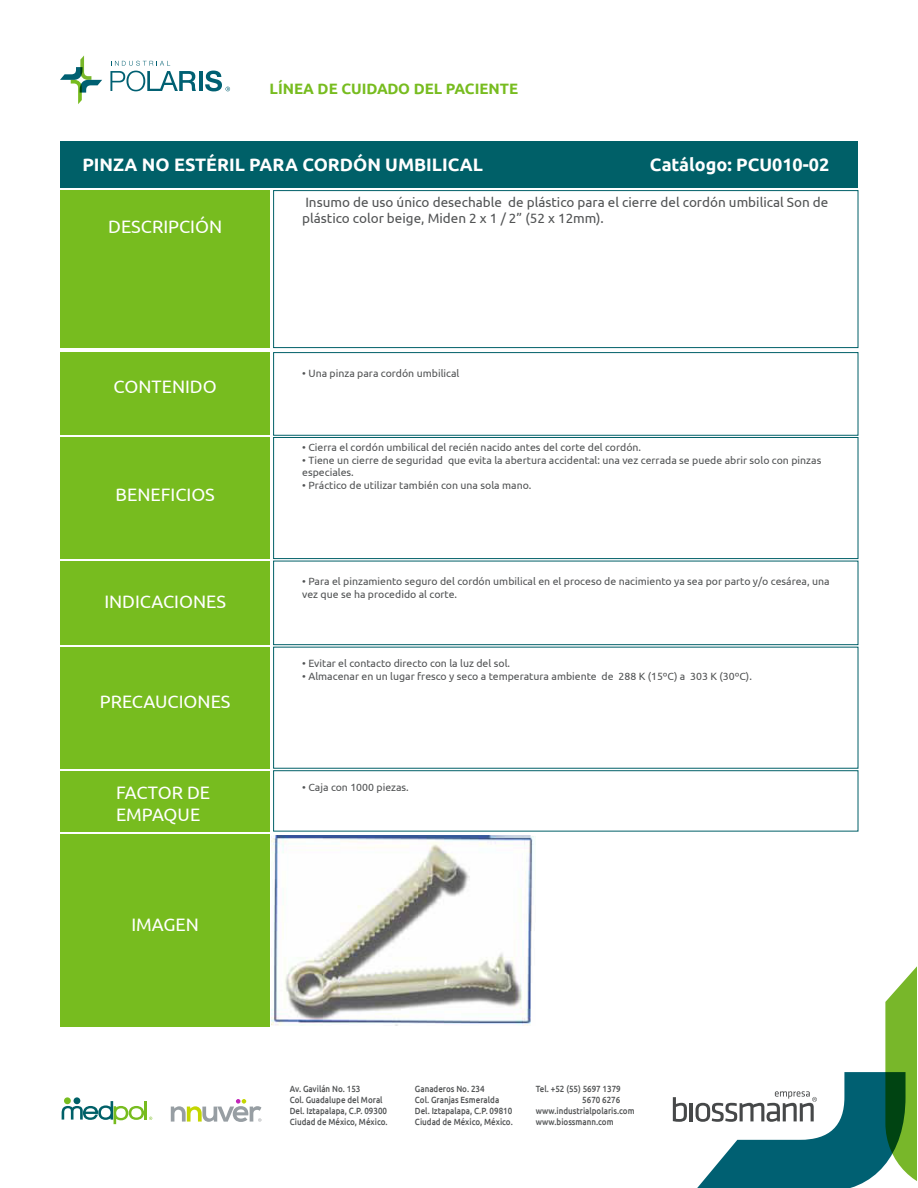
<style>
.page{position:relative;width:918px;height:1188px;background:#fff}
.page>*{position:absolute;margin:0;border:0;box-sizing:border-box;transform-origin:0 0}
.t1{font:18px/21.6px "Ubuntu";color:#fff}
.t2{font:700 18px "Ubuntu";color:#fff}
.t3{font:700 15px "Ubuntu";color:#77bc1f}
.t4{font:13.5px/16.2px "Ubuntu";color:#515354}
.t5{font:10.5px/12.6px "Ubuntu";color:#515354}
.t6{font:500 9px/10.8px "Ubuntu";color:#515354;scale:.89 1}
</style>
<div class="page">
<div style="left:60px;top:191px;width:210px;height:157px;background:#77bc1f"></div>
<div style="left:273px;top:190px;width:585px;height:158px;border:1px solid #006068"></div>
<div style="left:60px;top:141px;width:798px;height:47px;background:#006068"></div>
<div style="left:60px;top:353px;width:210px;height:82px;background:#77bc1f"></div>
<div style="left:273px;top:352px;width:585px;height:84px;border:1px solid #006068"></div>
<div style="left:273px;top:437px;width:585px;height:122px;border:1px solid #006068"></div>
<div style="left:273px;top:561px;width:585px;height:84px;border:1px solid #006068"></div>
<div style="left:273px;top:770px;width:585px;height:62px;border:1px solid #006068"></div>
<div style="left:60px;top:438px;width:210px;height:121px;background:#77bc1f"></div>
<div style="left:60px;top:561px;width:210px;height:84px;background:#77bc1f"></div>
<div style="left:60px;top:647px;width:210px;height:122px;background:#77bc1f"></div>
<div style="left:60px;top:771px;width:210px;height:60px;background:#77bc1f"></div>
<div style="left:60px;top:834px;width:210px;height:193px;background:#77bc1f"></div>
<div style="left:64px;top:1097px;width:7px;height:7px;background:#77bc1f;border-radius:50%"></div>
<div style="left:74px;top:1097px;width:6px;height:7px;background:#006068;border-radius:50%"></div>
<svg style="left:62px;top:1101px;width:90px;height:23px"></svg>
<hr style="left:199px;top:71px;width:3px;height:20px;background:#006072">
<svg style="left:110px;top:61px;width:86px;height:30px"></svg>
<svg style="left:60px;top:55px;width:42px;height:49px"></svg>
<svg style="left:205px;top:71px;width:25px;height:20px"></svg>
<svg style="left:673px;top:1097px;width:14px;height:25px"></svg>
<hr style="left:690px;top:1103px;width:3px;height:18px;background:#464849">
<svg style="left:695px;top:967px;width:221px;height:221px"></svg>
<svg style="left:171px;top:1099px;width:90px;height:23px"></svg>
<img style="left:271px;top:836px;width:264px;height:190px">
<h2 class="t3" style="left:270px;top:80px;width:250px">LÍNEA DE CUIDADO DEL PACIENTE</h2>
<h1 class="t2" style="left:82px;top:153px;width:402px">PINZA NO ESTÉRIL PARA CORDÓN UMBILICAL</h1>
<h1 class="t2" style="left:650px;top:153px;width:181px">Catálogo: PCU010-02</h1>
<p class="t4" style="left:302px;top:194px;width:528px">Insumo de uso único desechable de plástico para el cierre del cordón umbilical Son de plástico color beige, Miden 2 x 1 / 2” (52 x 12mm).</p>
<h1 class="t1" style="left:108px;top:215px;width:116px">DESCRIPCIÓN</h1>
<h1 class="t1" style="left:114px;top:375px;width:105px">CONTENIDO</h1>
<h1 class="t1" style="left:116px;top:483px;width:101px">BENEFICIOS</h1>
<h1 class="t1" style="left:104px;top:590px;width:123px">INDICACIONES</h1>
<h1 class="t1" style="left:100px;top:690px;width:132px">PRECAUCIONES</h1>
<h1 class="t1" style="left:116px;top:782px;width:96px">FACTOR DE<br>EMPAQUE</h1>
<h1 class="t1" style="left:131px;top:913px;width:69px">IMAGEN</h1>
<p class="t5" style="left:302px;top:366px;width:159px">• Una pinza para cordón umbilical</p>
<p class="t5" style="left:302px;top:441px;width:340px">• Cierra el cordón umbilical del recién nacido antes del corte del cordón.</p>
<p class="t5" style="left:302px;top:453px;width:521px">• Tiene un cierre de seguridad que evita la abertura accidental: una vez cerrada se puede abrir solo con pinzas especiales.</p>
<p class="t5" style="left:302px;top:478px;width:231px">• Práctico de utilizar también con una sola mano.</p>
<p class="t5" style="left:302px;top:575px;width:529px">• Para el pinzamiento seguro del cordón umbilical en el proceso de nacimiento ya sea por parto y/o cesárea, una vez que se ha procedido al corte.</p>
<p class="t5" style="left:302px;top:657px;width:209px">• Evitar el contacto directo con la luz del sol.</p>
<p class="t5" style="left:302px;top:669px;width:451px">• Almacenar en un lugar fresco y seco a temperatura ambiente de 288 K (15ºC) a 303 K (30ºC).</p>
<p class="t5" style="left:302px;top:780px;width:108px">• Caja con 1000 piezas.</p>
<p class="t6" style="left:290px;top:1083px;width:111px">Av. Gavilán No. 153<br>Col. Guadalupe del Moral<br>Del. Iztapalapa, C.P. 09300<br>Ciudad de México, México.</p>
<p class="t6" style="left:536px;top:1083px;width:97px">Tel. +52 (55) 5697 1379</p>
<p class="t6" style="left:415px;top:1083px;width:111px">Ganaderos No. 234<br>Col. Granjas Esmeralda<br>Del. Iztapalapa, C.P. 09810<br>Ciudad de México, México.</p>
<p class="t6" style="left:582px;top:1094px;width:44px">5670 6276</p>
<p class="t6" style="left:536px;top:1105px;width:113px">www.industrialpolaris.com</p>
<p class="t6" style="left:536px;top:1116px;width:89px">www.biossmann.com</p>
</div>
